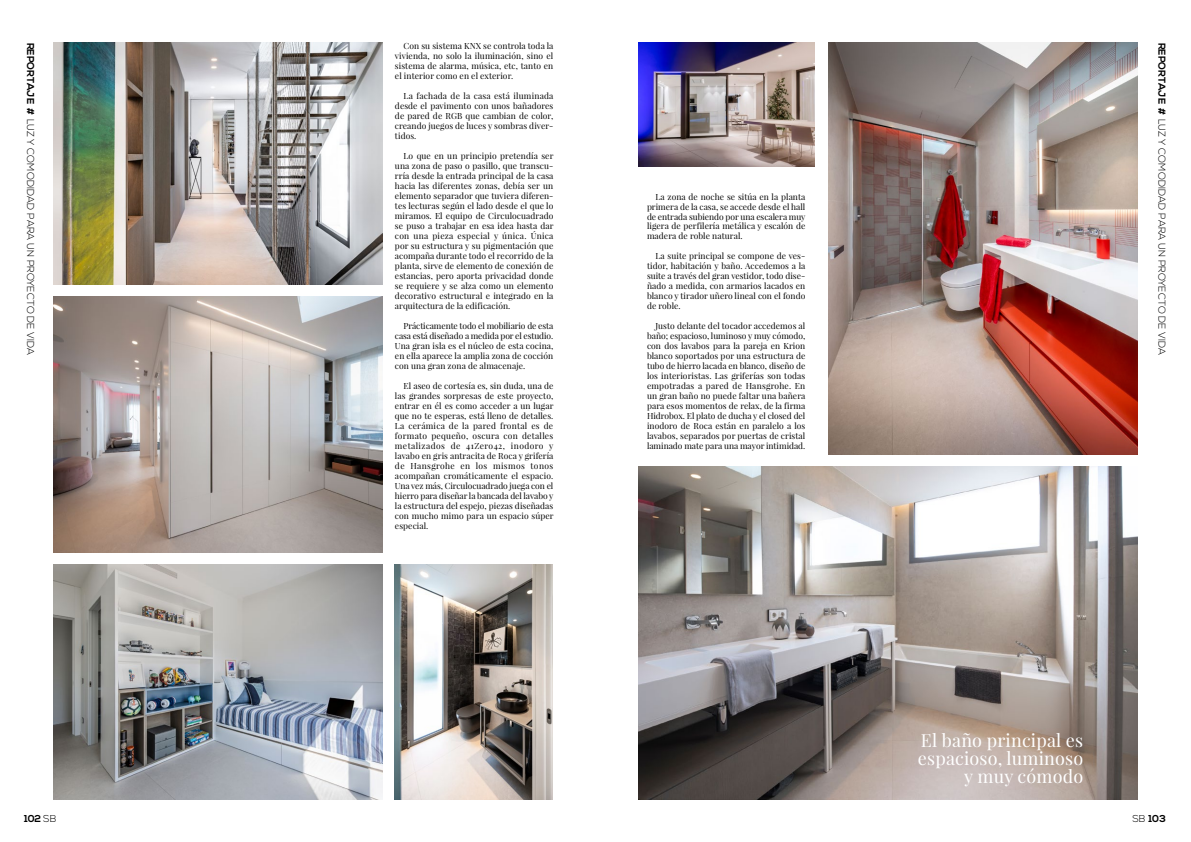
<style>
.page{position:relative;width:1191px;height:842px;background:#fff}
.page>*{position:absolute;margin:0;border:0;box-sizing:border-box;transform-origin:0 0}
.t1{font:18px/18px "Playfair Display";letter-spacing:.01em;color:#fff;text-align:right}
.t2{font:300 10px "Nexa";color:#000}
.t3{font:700 10px "Nexa";letter-spacing:.01em;color:#000}
.t4{font:8.5px/10px "Playfair Display";letter-spacing:.01em;color:#000;text-align:justify}
.s1{font-weight:700}
.s2{font-weight:300}
</style>
<div class="page">
<img style="left:394px;top:564px;width:158px;height:235px">
<img style="left:828px;top:43px;width:309px;height:412px">
<img style="left:638px;top:467px;width:499px;height:332px">
<img style="left:54px;top:296px;width:328px;height:256px">
<img style="left:54px;top:564px;width:328px;height:235px">
<img style="left:54px;top:43px;width:328px;height:241px">
<img style="left:638px;top:43px;width:176px;height:123px">
<p class="t2" style="left:36px;top:43px;width:314px;rotate:90deg"><span class="s1">REPORTAJE #</span> LUZ Y COMODIDAD PARA UN PROYECTO DE VIDA</p>
<p class="t4" style="left:395px;top:41px;width:160px;text-indent:8px">Con su sistema KNX se controla toda la vivienda, no solo la iluminación, sino el sistema de alarma, música, etc, tanto en el interior como en el exterior.</p>
<p class="t4" style="left:395px;top:91px;width:160px;text-indent:8px">La fachada de la casa está iluminada desde el pavimento con unos bañadores de pared de RGB que cambian de color, creando juegos de luces y sombras diver&shy;tidos.</p>
<p class="t4" style="left:395px;top:151px;width:160px;text-indent:8px">Lo que en un principio pretendía ser una zona de paso o pasillo, que transcu&shy;rría desde la entrada principal de la casa hacia las diferentes zonas, debía ser un elemento separador que tuviera diferen&shy;tes lecturas según el lado desde el que lo miramos. El equipo de Circulocuadrado se puso a trabajar en esa idea hasta dar con una pieza especial y única. Única por su estructura y su pigmentación que acompaña durante todo el recorrido de la planta, sirve de elemento de conexión de estancias, pero aporta privacidad donde se requiere y se alza como un elemento decorativo estructural e integrado en la arquitectura de la edificación.</p>
<p class="t4" style="left:395px;top:321px;width:160px;text-indent:8px">Prácticamente todo el mobiliario de esta casa está diseñado a medida por el estudio.<br>Una gran isla es el núcleo de esta cocina, en ella aparece la amplia zona de cocción con una gran zona de almacenaje.</p>
<p class="t4" style="left:395px;top:381px;width:160px;text-indent:8px">El aseo de cortesía es, sin duda, una de las grandes sorpresas de este proyecto, entrar en él es como acceder a un lugar que no te esperas, está lleno de detalles.<br>La cerámica de la pared frontal es de formato pequeño, oscura con detalles metalizados de 41Zero42, inodoro y lavabo en gris antracita de Roca y grifería de Hansgrohe en los mismos tonos acompañan cromáticamente el espacio.<br>Una vez más, Circulocuadrado juega con el hierro para diseñar la bancada del lavabo y la estructura del espejo, piezas diseñadas con mucho mimo para un espacio súper especial.</p>
<p class="t4" style="left:647px;top:191px;width:160px;text-indent:8px">La zona de noche se sitúa en la planta primera de la casa, se accede desde el hall de entrada subiendo por una escalera muy ligera de perfilería metálica y escalón de madera de roble natural.</p>
<p class="t4" style="left:647px;top:251px;width:160px;text-indent:8px">La suite principal se compone de ves&shy;tidor, habitación y baño. Accedemos a la suite a través del gran vestidor, todo dise&shy;ñado a medida, con armarios lacados en blanco y tirador uñero lineal con el fondo de roble.</p>
<p class="t4" style="left:647px;top:321px;width:160px;text-indent:8px">Justo delante del tocador accedemos al baño; espacioso, luminoso y muy cómodo, con dos lavabos para la pareja en Krion blanco soportados por una estructura de tubo de hierro lacada en blanco, diseño de los interioristas. Las griferías son todas empotradas a pared de Hansgrohe. En un gran baño no puede faltar una bañera para esos momentos de relax, de la firma Hidrobox. El plato de ducha y el closed del inodoro de Roca están en paralelo a los lavabos, separados por puertas de cristal laminado mate para una mayor intimidad.</p>
<p class="t2" style="left:1167px;top:43px;width:314px;rotate:90deg"><span class="s1">REPORTAJE #</span> LUZ Y COMODIDAD PARA UN PROYECTO DE VIDA</p>
<h1 class="t1" style="left:918px;top:732px;width:167px">El baño principal es espacioso, luminoso y muy cómodo</h1>
<p class="t3" style="left:24px;top:812px;width:34px">102 <span class="s2">SB</span></p>
<p class="t3" style="left:1132px;top:812px;width:35px"><span class="s2">SB</span> 103</p>
</div>
